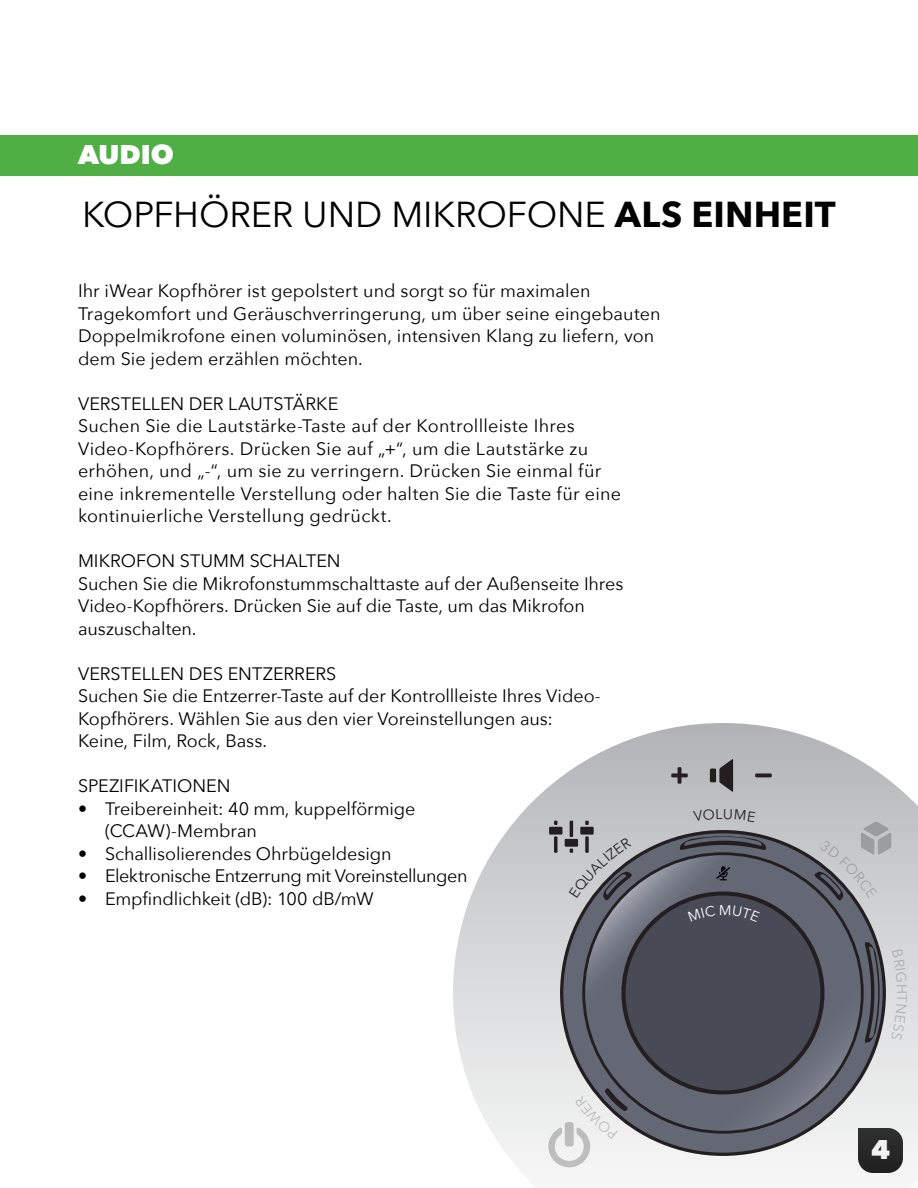
<style>
.page{position:relative;width:918px;height:1188px;background:#fff}
.page>*{position:absolute;margin:0;border:0;box-sizing:border-box;transform-origin:0 0}
.t1{font:36px "Avenir Next";letter-spacing:-.005em;color:#000}
.t2{font:800 27px "Avenir Next";letter-spacing:.005em;color:#fff}
.t3{font:18px/22.5px "Avenir Next";color:#000}
.t4{font:18px "Avenir Next";letter-spacing:-.025em;color:#000}
.s1{font-weight:700}
</style>
<div class="page">
<div style="left:0;top:135px;width:918px;height:41px;background:#4faf44"></div>
<svg style="left:453px;top:723px;width:465px;height:452px"></svg>
<div style="left:549px;top:827px;width:13px;height:8px;background:#231f20"></div>
<svg style="left:554px;top:836px;width:4px;height:17px"></svg>
<svg style="left:554px;top:821px;width:4px;height:4px"></svg>
<div style="left:580px;top:827px;width:14px;height:8px;background:#231f20"></div>
<svg style="left:585px;top:821px;width:4px;height:4px"></svg>
<div style="left:565px;top:839px;width:13px;height:8px;background:#231f20"></div>
<hr style="left:570px;top:821px;width:3px;height:16px;background:#231f20">
<svg style="left:671px;top:767px;width:17px;height:17px"></svg>
<svg style="left:755px;top:773px;width:17px;height:4px"></svg>
<svg style="left:710px;top:759px;width:23px;height:33px"></svg>
<svg style="left:562px;top:832px;width:322px;height:322px;background:#595c67"></svg>
<svg style="left:584px;top:854px;width:278px;height:278px;background:#656974"></svg>
<div style="left:624px;top:894px;width:198px;height:198px;background:#484a55;border-radius:50%"></div>
<div style="left:621px;top:891px;width:204px;height:204px;border:4px solid #231f20;border-radius:50%"></div>
<svg style="left:716px;top:866px;width:14px;height:14px"></svg>
<svg style="left:680px;top:835px;width:86px;height:15px"></svg>
<svg style="left:865px;top:942px;width:16px;height:101px;background:#4c4d55"></svg>
<svg style="left:548px;top:1088px;width:80px;height:79px"></svg>
<svg style="left:569px;top:837px;width:63px;height:64px;background:#a2a3a7"></svg>
<svg style="left:693px;top:809px;width:63px;height:13px"></svg>
<svg style="left:814px;top:822px;width:77px;height:79px;background:#adaeb1"></svg>
<svg style="left:891px;top:950px;width:16px;height:90px"></svg>
<h2 class="t2" style="left:78px;top:138px;width:98px">AUDIO</h2>
<h1 class="t1" style="left:82px;top:184px;width:755px">KOPFHÖRER UND MIKROFONE <span class="s1">ALS EINHEIT</span></h1>
<p class="t3" style="left:78px;top:279px;width:584px">Ihr iWear Kopfhörer ist gepolstert und sorgt so für maximalen Tragekomfort und Geräuschverringerung, um über seine eingebauten Doppelmikrofone einen voluminösen, intensiven Klang zu liefern, von dem Sie jedem erzählen möchten.</p>
<p class="t3" style="left:78px;top:391px;width:545px">VERSTELLEN DER LAUTSTÄRKE<br>Suchen Sie die Lautstärke-Taste auf der Kontrollleiste Ihres Video-Kopfhörers. Drücken Sie auf „+“, um die Lautstärke zu erhöhen, und „-“, um sie zu verringern. Drücken Sie einmal für eine inkrementelle Verstellung oder halten Sie die Taste für eine kontinuierliche Verstellung gedrückt.</p>
<p class="t3" style="left:78px;top:549px;width:547px">MIKROFON STUMM SCHALTEN<br>Suchen Sie die Mikrofonstummschalttaste auf der Außenseite Ihres Video-Kopfhörers. Drücken Sie auf die Taste, um das Mikrofon auszuschalten.</p>
<p class="t3" style="left:78px;top:661px;width:524px">VERSTELLEN DES ENTZERRERS<br>Suchen Sie die Entzerrer-Taste auf der Kontrollleiste Ihres Video-Kopfhörers. Wählen Sie aus den vier Voreinstellungen aus:<br>Keine, Film, Rock, Bass.</p>
<p class="t3" style="left:78px;top:774px;width:154px">SPEZIFIKATIONEN</p>
<p class="t3" style="left:105px;top:796px;width:312px;text-indent:-27px">• Treibereinheit: 40 mm, kuppelförmige (CCAW)-Membran</p>
<p class="t3" style="left:78px;top:841px;width:315px">• Schallisolierendes Ohrbügeldesign</p>
<p class="t4" style="left:78px;top:861px;width:391px">• Elektronische Entzerrung mit Voreinstellungen</p>
<p class="t3" style="left:78px;top:886px;width:297px">• Empfindlichkeit (dB): 100 dB/mW</p>
<h2 class="t2" style="left:871px;top:1133px;width:20px">4</h2>
</div>
